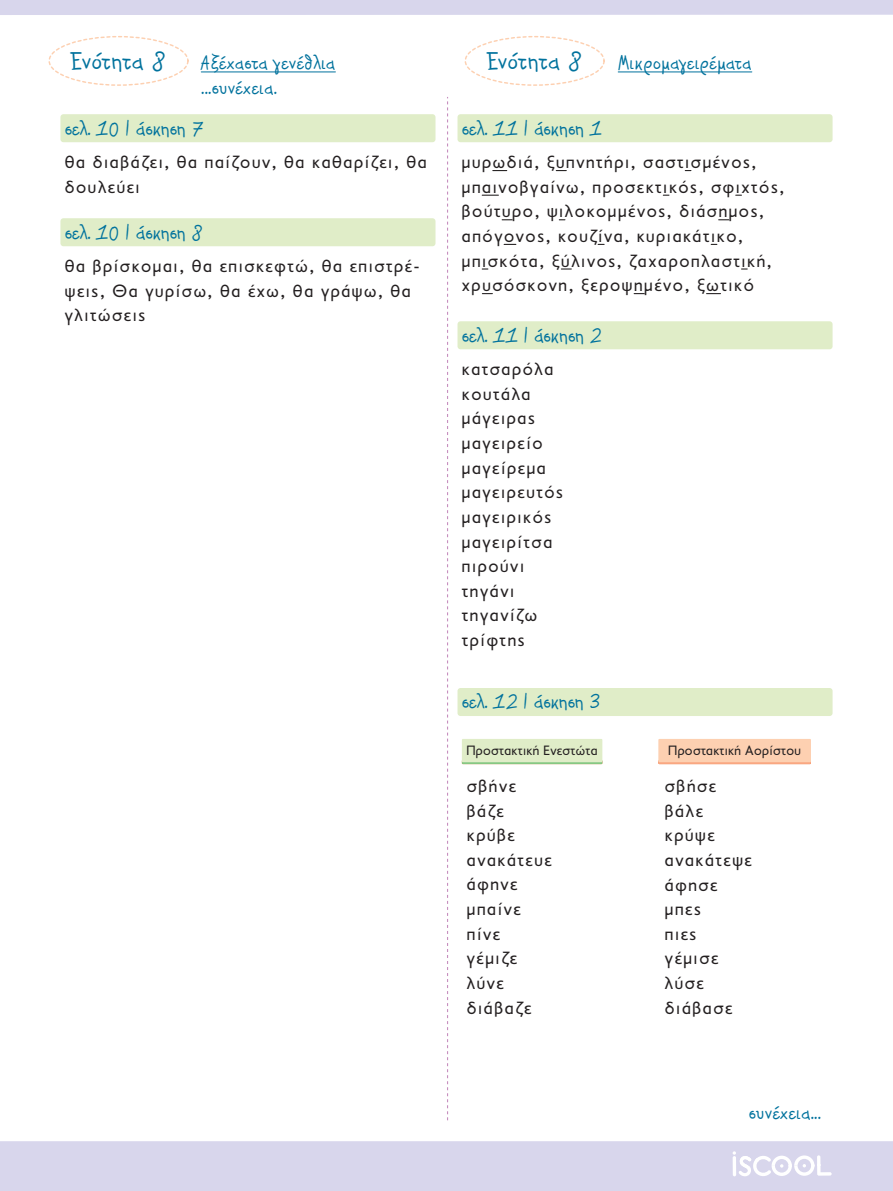
<style>
.page{position:relative;width:893px;height:1191px;background:#fff}
.page>*{position:absolute;margin:0;border:0;box-sizing:border-box;transform-origin:0 0}
.t1{font:27px "PF Kids Pro Grade Five";letter-spacing:.02em;color:#00729d}
.t2{font:21.6px "PF Kids Pro Grade Five";color:#00729d}
.t3{font:21px "PF Kids Pro Grade Five";letter-spacing:.02em;color:#00729d}
.t4{font:18px/24.6px "PF Transport";letter-spacing:.09em;color:#231f20}
.t5{font:13.65px "PF Transport";letter-spacing:.025em;color:#231f20}
</style>
<div class="page">
<div style="left:60px;top:114px;width:375px;height:28px;background:#e0edc8;border-radius:3px"></div>
<div style="left:0;top:1141px;width:893px;height:50px;background:#d8d6ec"></div>
<div style="left:0;top:0;width:893px;height:15px;background:#d8d6ec"></div>
<svg style="left:733px;top:1151px;width:99px;height:26px"></svg>
<svg style="left:447px;top:97px;width:1px;height:1023px"></svg>
<div style="left:48px;top:36px;width:141px;height:50px;border:1px dashed #fdd0b1;border-radius:50%"></div>
<div style="left:457px;top:114px;width:376px;height:28px;background:#e0edc8;border-radius:3px"></div>
<div style="left:465px;top:36px;width:140px;height:50px;border:1px dashed #fdd0b1;border-radius:50%"></div>
<hr style="left:201px;top:72px;width:134px;height:1px;background:#00729d">
<hr style="left:618px;top:72px;width:134px;height:1px;background:#00729d">
<div style="left:60px;top:218px;width:375px;height:28px;background:#e0edc8;border-radius:3px"></div>
<svg style="left:493px;top:170px;width:14px;height:1px"></svg>
<svg style="left:482px;top:195px;width:16px;height:1px"></svg>
<svg style="left:504px;top:244px;width:12px;height:1px"></svg>
<svg style="left:707px;top:293px;width:13px;height:1px"></svg>
<div style="left:457px;top:321px;width:376px;height:28px;background:#e0edc8;border-radius:3px"></div>
<div style="left:457px;top:688px;width:376px;height:28px;background:#e0edc8;border-radius:3px"></div>
<svg style="left:462px;top:739px;width:140px;height:25px"></svg>
<svg style="left:658px;top:739px;width:153px;height:25px"></svg>
<h1 class="t1" style="left:71px;top:38px;width:97px">Ενότητα 8</h1>
<p class="t3" style="left:201px;top:45px;width:135px">Αξέχαστα γενέθλια</p>
<h1 class="t1" style="left:487px;top:38px;width:97px">Ενότητα 8</h1>
<p class="t3" style="left:201px;top:70px;width:77px">...συνέχεια.</p>
<p class="t2" style="left:65px;top:110px;width:140px">σελ. 10 | άσκηση 7</p>
<p class="t2" style="left:462px;top:110px;width:141px">σελ. 11 | άσκηση 1</p>
<p class="t3" style="left:618px;top:45px;width:135px">Μικροµαγειρέµατα</p>
<p class="t4" style="left:65px;top:150px;width:363px">θα διαβάζει, θα παίζουν, θα καθαρίζει, θα δουλεύει</p>
<p class="t2" style="left:65px;top:214px;width:140px">σελ. 10 | άσκηση 8</p>
<p class="t4" style="left:65px;top:254px;width:356px">θα βρίσκοµαι, θα επισκεφτώ, θα επιστρέ&shy;ψεις, Θα γυρίσω, θα έχω, θα γράψω, θα γλιτώσεις</p>
<p class="t4" style="left:462px;top:150px;width:324px">µυρωδιά, ξυπνητήρι, σαστισµένος, µπαινοβγαίνω, προσεκτικός, σφιχτός, βούτυρο, ψιλοκοµµένος, διάσηµος, απόγονος, κουζίνα, κυριακάτικο, µπισκότα, ξύλινος, ζαχαροπλαστική, χρυσόσκονη, ξεροψηµένο, ξωτικό</p>
<p class="t2" style="left:462px;top:317px;width:141px">σελ. 11 | άσκηση 2</p>
<p class="t4" style="left:462px;top:357px;width:103px">κατσαρόλα κουτάλα µάγειρας µαγειρείο µαγείρεµα µαγειρευτός µαγειρικός µαγειρίτσα πιρούνι τηγάνι τηγανίζω τρίφτης</p>
<p class="t2" style="left:462px;top:684px;width:140px">σελ. 12 | άσκηση 3</p>
<p class="t5" style="left:466px;top:743px;width:133px">Προστακτική Ενεστώτα</p>
<p class="t5" style="left:668px;top:743px;width:134px">Προστακτική Αορίστου</p>
<p class="t4" style="left:467px;top:773px;width:86px">σβήνε βάζε κρύβε ανακάτευε άφηνε µπαίνε πίνε γέµιζε λύνε διάβαζε</p>
<p class="t4" style="left:665px;top:773px;width:88px">σβήσε βάλε κρύψε ανακάτεψε άφησε µπες<br>πιες γέµισε λύσε διάβασε</p>
<p class="t3" style="left:749px;top:1095px;width:74px">συνέχεια...</p>
</div>
